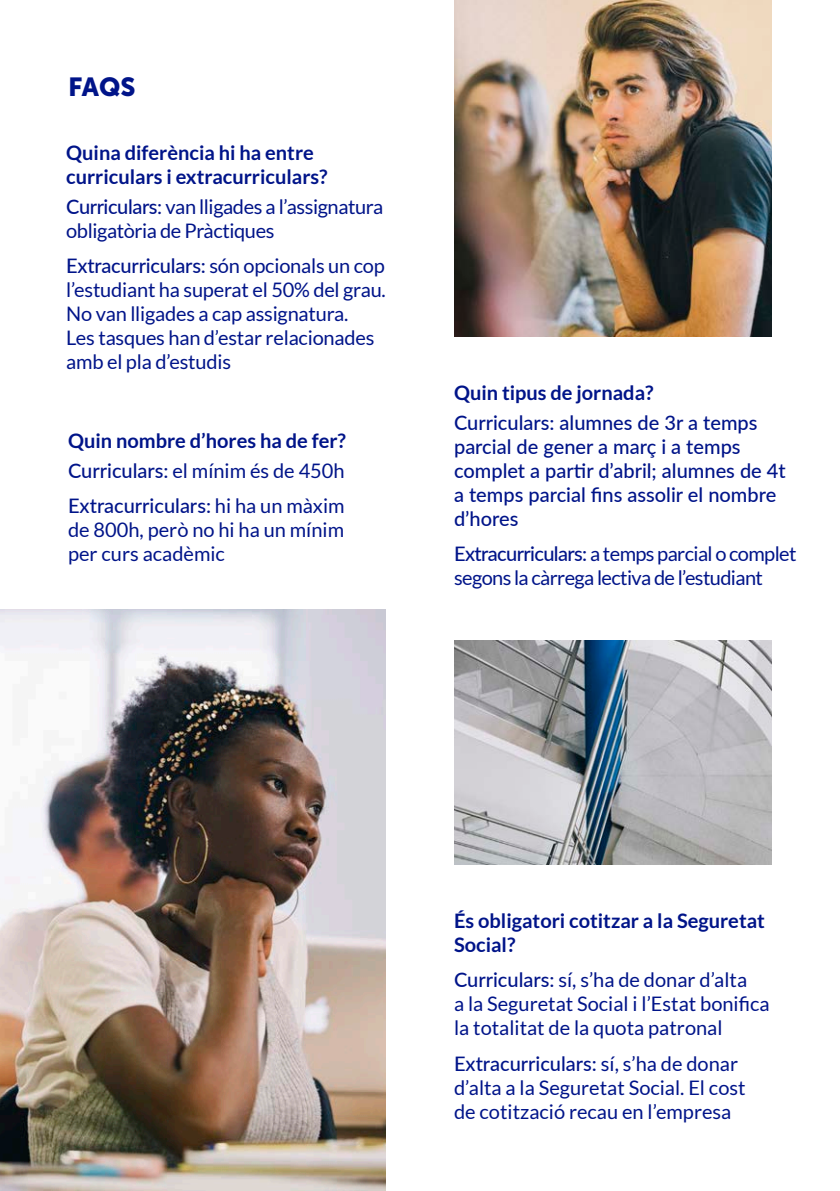
<style>
.page{position:relative;width:840px;height:1191px;background:#fff}
.page>*{position:absolute;margin:0;border:0;box-sizing:border-box;transform-origin:0 0}
.t1{font:26px "Museo Sans 900";color:#001489}
.t2{font:20px/24px "Lato";letter-spacing:-.01em;color:#001489}
.t3{font:700 20px/24px "Lato";color:#001489}
.t4{font:500 20px/24px "Lato";color:#001489}
.t5{font:20px/24px "Lato";letter-spacing:-.03em;color:#001489}
.s1{font-weight:500}
</style>
<div class="page">
<img style="left:454px;top:0;width:317px;height:336px">
<img style="left:454px;top:641px;width:317px;height:223px">
<img style="left:0;top:609px;width:386px;height:582px">
<p class="t1" style="left:68px;top:72px;width:69px">FAQS</p>
<p class="t3" style="left:66px;top:141px;width:263px">Quina diferència hi ha entre curriculars i extracurriculars?</p>
<p class="t2" style="left:66px;top:194px;width:318px"><span class="s1">Curriculars</span>: van lligades a l’assignatura obligatòria de Pràctiques</p>
<p class="t2" style="left:66px;top:254px;width:321px"><span class="s1">Extracurriculars:</span> són opcionals un cop l’estudiant ha superat el 50% del grau.<br>No van lligades a cap assignatura.<br>Les tasques han d’estar relacionades amb el pla d’estudis</p>
<p class="t3" style="left:68px;top:429px;width:279px">Quin nombre d’hores ha de fer?</p>
<p class="t2" style="left:68px;top:458px;width:278px"><span class="s1">Curriculars:</span> el mínim és de 450h</p>
<p class="t2" style="left:68px;top:494px;width:278px;text-align:justify"><span class="s1">Extracurriculars:</span> hi ha un màxim de 800h, però no hi ha un mínim per curs acadèmic</p>
<p class="t3" style="left:454px;top:381px;width:201px">Quin tipus de jornada?</p>
<p class="t4" style="left:454px;top:410px;width:333px">Curriculars: alumnes de 3r a temps parcial de gener a març i a temps complet a partir d’abril; alumnes de 4t a temps parcial fins assolir el nombre d’hores</p>
<p class="t5" style="left:454px;top:542px;width:344px"><span class="s1">Extracurriculars:</span> a temps parcial o complet segons la càrrega lectiva de l’estudiant</p>
<p class="t3" style="left:454px;top:908px;width:312px">És obligatori cotitzar a la Seguretat<br>Social?</p>
<p class="t2" style="left:454px;top:968px;width:317px"><span class="s1">Curriculars:</span> sí, s’ha de donar d’alta<br>a la Seguretat Social i l’Estat bonifica la totalitat de la quota patronal</p>
<p class="t2" style="left:454px;top:1051px;width:293px"><span class="s1">Extracurriculars:</span> sí, s’ha de donar d’alta a la Seguretat Social. El cost de cotització recau en l’empresa</p>
</div>
